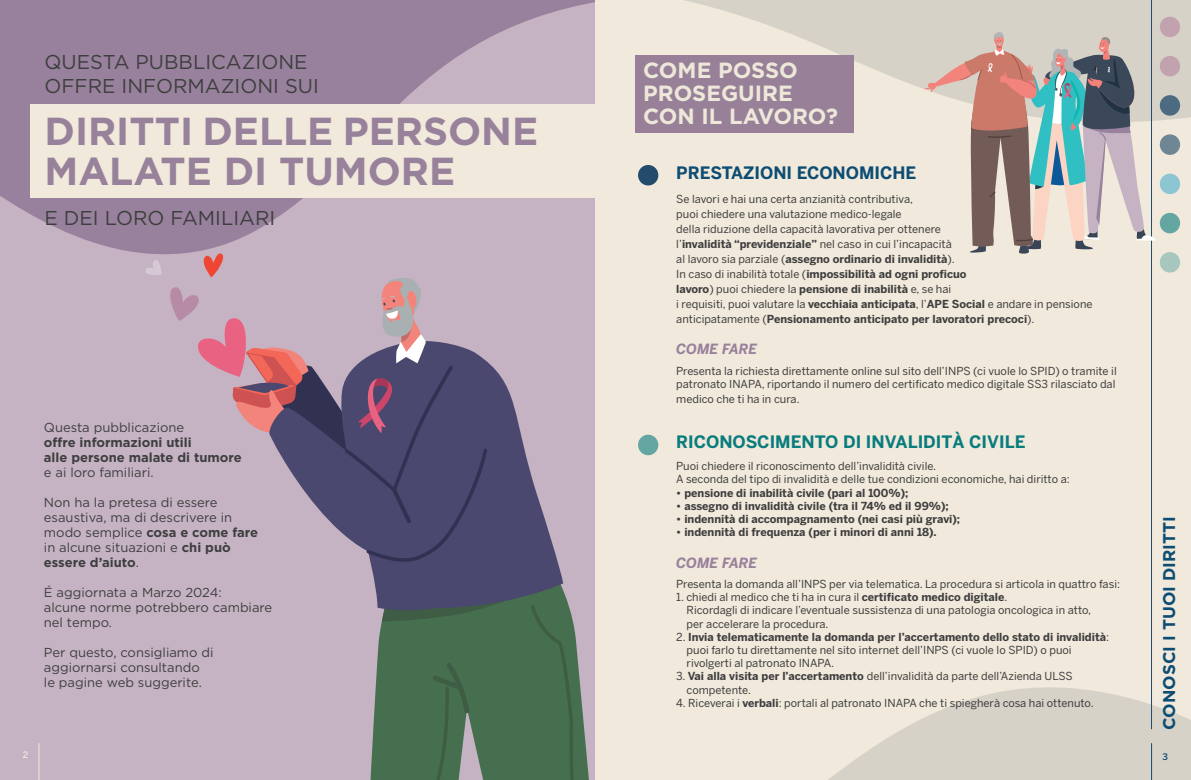
<style>
.page{position:relative;width:1191px;height:780px;background:#fff}
.page>*{position:absolute;margin:0;border:0;box-sizing:border-box;transform-origin:0 0}
.t1{font:700 39px "Gotham";color:#98819b}
.t2{font:700 21.9px "Gotham";color:#eee8da}
.t3{font:20px "Gotham";color:#3e3e3f}
.t4{font:700 17px "Benton Sans";color:#097c7e}
.t5{font:700 17px "Benton Sans";color:#0d4d73}
.t6{font:700 17px "Gotham";color:#0d4d73}
.t7{font:14px "Benton Sans Bold Italic SC";color:#98819b}
.t8{font:13px/15px "Gotham";color:#3e3e3f}
.t9{font:700 13px "Gotham";color:#3e3e3f}
.t10{font:11px/13.2px "Benton Sans";color:#3e3e3f}
.t11{font:700 11px/15px "Benton Sans";color:#3e3e3f}
.t12{font:500 9px "Benton Sans";color:#eee8da}
.t13{font:500 9px "Benton Sans";color:#0d4d73}
.s1{font-weight:400}
.s2{font-weight:700}
</style>
<div class="page">
<div style="left:0;top:0;width:595px;height:780px;background:#c5b3c3"></div>
<svg style="left:0;top:0;width:435px;height:274px;fill:#98819c"></svg>
<div style="left:595px;top:0;width:596px;height:780px;background:#f1e9db"></div>
<div style="left:31px;top:105px;width:603px;height:93px;background:#f1e9db"></div>
<hr style="left:38px;top:743px;width:1px;height:37px;background:#eee8da">
<svg style="left:370px;top:621px;width:209px;height:159px;fill:#456f4e"></svg>
<svg style="left:374px;top:369px;width:188px;height:240px;fill:#4a486f"></svg>
<div style="left:370px;top:361px;width:125px;height:223px;background:#4a486f"></div>
<svg style="left:382px;top:577px;width:194px;height:203px"></svg>
<svg style="left:169px;top:250px;width:318px;height:313px"></svg>
<svg style="left:145px;top:258px;width:16px;height:17px"></svg>
<div style="left:638px;top:165px;width:20px;height:20px;background:#234c6c;border-radius:50%"></div>
<div style="left:638px;top:434px;width:20px;height:21px;background:#63a6a2;border-radius:50%"></div>
<svg style="left:429px;top:672px;width:762px;height:108px"></svg>
<svg style="left:435px;top:0;width:756px;height:128px"></svg>
<hr style="left:1151px;top:0;width:1px;height:729px;background:#234c6c">
<svg style="left:923px;top:31px;width:234px;height:223px"></svg>
<div style="left:635px;top:55px;width:218px;height:77px;background:#988198"></div>
<hr style="left:1151px;top:743px;width:1px;height:37px;background:#0d4d73">
<svg style="left:1159px;top:134px;width:21px;height:21px"></svg>
<svg style="left:1159px;top:95px;width:21px;height:21px"></svg>
<div style="left:1159px;top:17px;width:21px;height:20px;background:#c2a2af;border-radius:50%"></div>
<div style="left:1159px;top:56px;width:21px;height:20px;background:#c2a2af;border-radius:50%"></div>
<div style="left:1159px;top:174px;width:21px;height:20px;background:#8cc6d3;border-radius:50%"></div>
<div style="left:1159px;top:213px;width:21px;height:20px;background:#63a6a2;border-radius:50%"></div>
<div style="left:1159px;top:252px;width:21px;height:20px;background:#a7c6bd;border-radius:50%"></div>
<p class="t3" style="left:44px;top:49px;width:265px">QUESTA PUBBLICAZIONE</p>
<p class="t3" style="left:44px;top:73px;width:276px">OFFRE INFORMAZIONI SUI</p>
<p class="t1" style="left:44px;top:105px;width:495px">DIRITTI DELLE PERSONE</p>
<p class="t1" style="left:44px;top:145px;width:412px">MALATE DI TUMORE</p>
<p class="t3" style="left:44px;top:205px;width:232px">E DEI LORO FAMILIARI</p>
<p class="t8" style="left:44px;top:419px;width:142px">Questa pubblicazione</p>
<p class="t9" style="left:44px;top:433px;width:149px">offre informazioni utili</p>
<p class="t9" style="left:44px;top:448px;width:199px">alle persone malate di tumore</p>
<p class="t8" style="left:44px;top:464px;width:111px">e ai loro familiari.</p>
<p class="t8" style="left:44px;top:494px;width:190px">Non ha la pretesa di essere esaustiva, ma di descrivere in</p>
<p class="t9" style="left:44px;top:523px;width:216px"><span class="s1">modo semplice</span> cosa e come fare</p>
<p class="t8" style="left:44px;top:539px;width:188px">in alcune situazioni e <span class="s2">chi può</span></p>
<p class="t9" style="left:44px;top:553px;width:96px">essere d’aiuto<span class="s1">.</span></p>
<p class="t8" style="left:44px;top:584px;width:179px">É aggiornata a Marzo 2024:</p>
<p class="t8" style="left:44px;top:599px;width:230px">alcune norme potrebbero cambiare nel tempo.</p>
<p class="t8" style="left:44px;top:644px;width:171px">Per questo, consigliamo di aggiornarsi consultando</p>
<p class="t8" style="left:44px;top:674px;width:159px">le pagine web suggerite.</p>
<p class="t12" style="left:23px;top:749px;width:7px">2</p>
<p class="t2" style="left:643px;top:56px;width:156px">COME POSSO</p>
<p class="t2" style="left:643px;top:78px;width:151px">PROSEGUIRE</p>
<p class="t2" style="left:643px;top:101px;width:196px">CON IL LAVORO?</p>
<p class="t5" style="left:676px;top:162px;width:241px">PRESTAZIONI ECONOMICHE</p>
<p class="t10" style="left:676px;top:192px;width:238px">Se lavori e hai una certa anzianità contributiva,</p>
<p class="t10" style="left:676px;top:207px;width:227px">puoi chiedere una valutazione medico-legale</p>
<p class="t10" style="left:676px;top:222px;width:266px">della riduzione della capacità lavorativa per ottenere</p>
<p class="t10" style="left:676px;top:237px;width:277px">l’<span class="s2">invalidità “previdenziale”</span> nel caso in cui l’incapacità</p>
<p class="t11" style="left:676px;top:251px;width:280px"><span class="s1">al lavoro sia parziale (</span>assegno ordinario di invalidità<span class="s1">).</span></p>
<p class="t11" style="left:676px;top:266px;width:292px"><span class="s1">In caso di inabilità totale (</span>impossibilità ad ogni proficuo</p>
<p class="t11" style="left:676px;top:281px;width:276px">lavoro<span class="s1">) puoi chiedere la</span> pensione di inabilità <span class="s1">e, se hai</span></p>
<p class="t11" style="left:676px;top:296px;width:418px"><span class="s1">i requisiti, puoi valutare la</span> vecchiaia anticipata<span class="s1">, l’</span>APE Social <span class="s1">e andare in pensione anticipatamente (</span>Pensionamento anticipato per lavoratori precoci<span class="s1">).</span></p>
<p class="t7" style="left:676px;top:341px;width:83px">COME FARE</p>
<p class="t10" style="left:676px;top:364px;width:442px">Presenta la richiesta direttamente online sul sito dell’INPS (ci vuole lo SPID) o tramite il patronato INAPA, riportando il numero del certificato medico digitale SS3 rilasciato dal</p>
<p class="t10" style="left:676px;top:392px;width:125px">medico che ti ha in cura.</p>
<p class="t4" style="left:676px;top:431px;width:350px">RICONOSCIMENTO DI INVALIDITÀ CIVILE</p>
<p class="t10" style="left:676px;top:459px;width:261px">Puoi chiedere il riconoscimento dell’invalidità civile.</p>
<p class="t10" style="left:676px;top:472px;width:395px">A seconda del tipo di invalidità e delle tue condizioni economiche, hai diritto a:</p>
<p class="t11" style="left:676px;top:485px;width:234px">• pensione di inabilità civile (pari al 100%);</p>
<p class="t11" style="left:676px;top:498px;width:274px">• assegno di invalidità civile (tra il 74% ed il 99%);</p>
<p class="t11" style="left:676px;top:511px;width:285px">• indennità di accompagnamento (nei casi più gravi);</p>
<p class="t11" style="left:676px;top:524px;width:262px">• indennità di frequenza (per i minori di anni 18).</p>
<p class="t7" style="left:676px;top:554px;width:83px">COME FARE</p>
<p class="t10" style="left:676px;top:577px;width:445px">Presenta la domanda all’INPS per via telematica. La procedura si articola in quattro fasi:</p>
<p class="t10" style="left:676px;top:590px;width:333px">1. chiedi al medico che ti ha in cura il <span class="s2">certificato medico digitale</span>.</p>
<p class="t10" style="left:686px;top:603px;width:406px">Ricordagli di indicare l’eventuale sussistenza di una patologia oncologica in atto,</p>
<p class="t10" style="left:686px;top:616px;width:143px">per accelerare la procedura.</p>
<p class="t11" style="left:676px;top:629px;width:434px"><span class="s1">2.</span> Invia telematicamente la domanda per l’accertamento dello stato di invalidità<span class="s1">:</span></p>
<p class="t10" style="left:686px;top:643px;width:386px">puoi farlo tu direttamente nel sito internet dell’INPS (ci vuole lo SPID) o puoi</p>
<p class="t10" style="left:686px;top:656px;width:149px">rivolgerti al patronato INAPA.</p>
<p class="t10" style="left:676px;top:669px;width:398px">3. <span class="s2">Vai alla visita per l’accertamento</span> dell’invalidità da parte dell’Azienda ULSS</p>
<p class="t10" style="left:686px;top:682px;width:66px">competente.</p>
<p class="t10" style="left:676px;top:696px;width:419px">4. Riceverai i <span class="s2">verbali</span>: portali al patronato INAPA che ti spiegherà cosa hai ottenuto.</p>
<p class="t6" style="left:1158px;top:729px;width:215px;rotate:-90deg">CONOSCI I TUOI DIRITTI</p>
<p class="t13" style="left:1162px;top:750px;width:7px">3</p>
</div>
